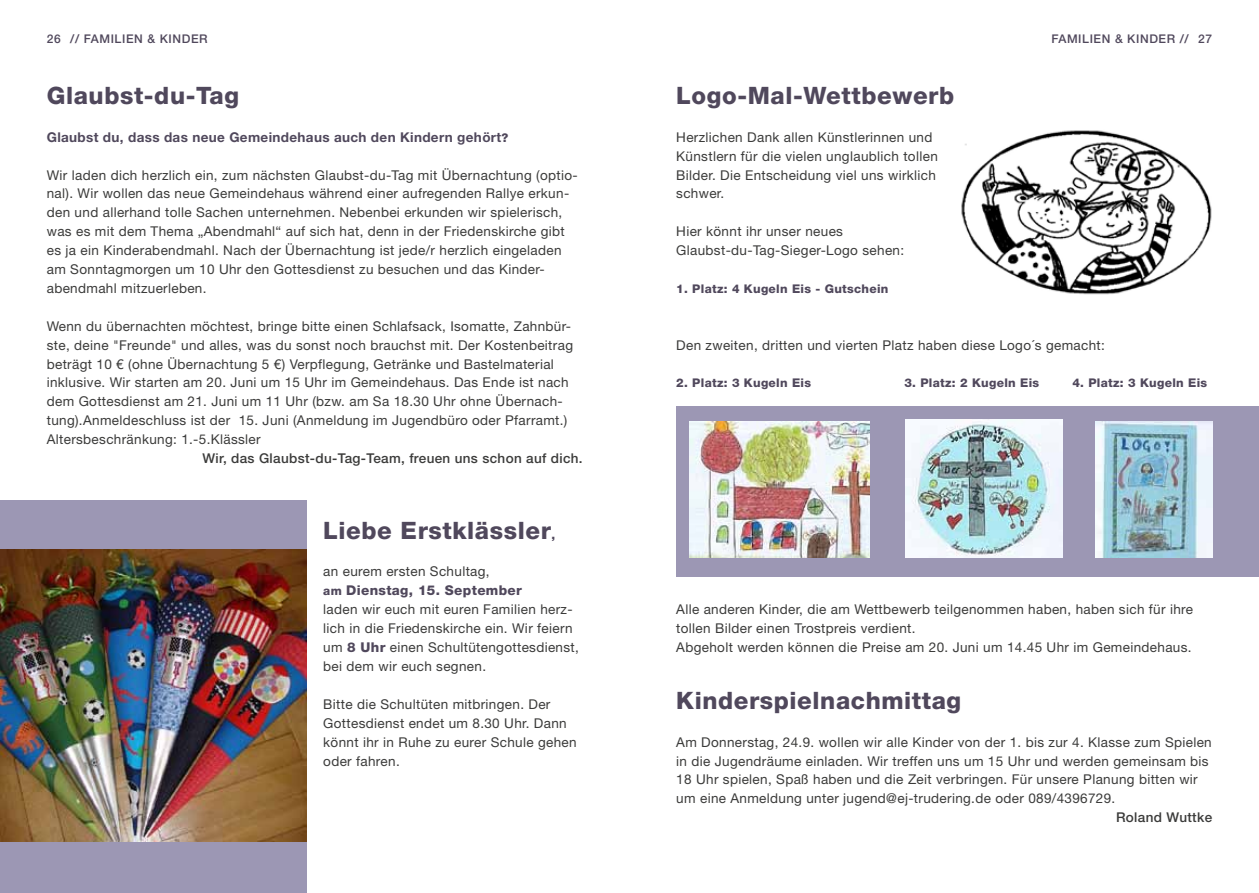
<style>
.page{position:relative;width:1259px;height:893px;background:#fff}
.page>*{position:absolute;margin:0;border:0;box-sizing:border-box;transform-origin:0 0}
.t1{font:800 24px "Helvetica Neue LT Std";letter-spacing:.025em;color:#50485c}
.t2{font:13.5px/18.9px "Helvetica Neue LT Std";letter-spacing:.025em;color:#3b3b3a}
.t3{font:500 13.5px "Helvetica Neue LT Std";letter-spacing:.025em;color:#3b3b3a}
.t4{font:700 13.5px "Helvetica Neue LT Std";letter-spacing:.025em;color:#50485c}
.t5{font:800 12px "Helvetica Neue LT Std";letter-spacing:.025em;color:#50485c}
.t6{font:500 12px "Helvetica Neue LT Std";letter-spacing:.05em;color:#50485c}
.s1{font-weight:800;font-size:12px}
.s2{font-size:12px}
.s3{font-weight:800;font-size:12px;color:#50485c}
.s4{font-weight:800;color:#50485c}
</style>
<div class="page">
<div style="left:0;top:501px;width:306px;height:392px;background:#9c97b4"></div>
<div style="left:676px;top:406px;width:583px;height:170px;background:#9c97b4"></div>
<img style="left:961px;top:130px;width:251px;height:165px">
<img style="left:905px;top:419px;width:157px;height:138px">
<img style="left:1095px;top:422px;width:117px;height:136px">
<img style="left:689px;top:422px;width:180px;height:136px">
<img style="left:0;top:550px;width:306px;height:291px">
<p class="t6" style="left:70px;top:31px;width:139px">// FAMILIEN &amp; KINDER</p>
<p class="t6" style="left:1051px;top:31px;width:139px">FAMILIEN &amp; KINDER //</p>
<p class="t6" style="left:47px;top:31px;width:15px">26</p>
<p class="t6" style="left:1198px;top:31px;width:15px">27</p>
<h1 class="t1" style="left:47px;top:81px;width:194px">Glaubst-du-Tag</h1>
<p class="t4" style="left:47px;top:129px;width:463px">Glaubst du, dass das neue Gemeindehaus auch den Kindern gehört<span class="s1">?</span></p>
<p class="t2" style="left:47px;top:165px;width:532px">Wir laden dich herzlich ein, zum nächsten Glaubst-du-Tag mit Übernachtung (optio&shy;nal). Wir wollen das neue Gemeindehaus während einer aufregenden Rallye erkun&shy;den und allerhand tolle Sachen unternehmen. Nebenbei erkunden wir spielerisch, was es mit dem Thema „Abendmahl“ auf sich hat, denn in der Friedenskirche gibt es ja ein Kinderabendmahl. Nach der Übernachtung ist jede/r herzlich eingeladen am Sonntagmorgen um 10 Uhr den Gottesdienst zu besuchen und das Kinder&shy;abendmahl mitzuerleben.</p>
<p class="t2" style="left:47px;top:316px;width:528px">Wenn du übernachten möchtest, bringe bitte einen Schlafsack, Isomatte, Zahnbür&shy;ste, deine "Freunde" und alles, was du sonst noch brauchst mit. Der Kostenbeitrag beträgt 10 € (ohne Übernachtung 5 €) Verpflegung, Getränke und Bastelmaterial inklusive. Wir starten am 20. Juni um 15 Uhr im Gemeindehaus. Das Ende ist nach dem Gottesdienst am 21. Juni um 11 Uhr (bzw. am Sa 18.30 Uhr ohne Übernach&shy;tung).Anmeldeschluss ist der 15. Juni (Anmeldung im Jugendbüro oder Pfarramt.)<br>Altersbeschränkung: 1.-5.Klässler</p>
<p class="t3" style="left:202px;top:450px;width:382px">Wir, das Glaubst-du-Tag-Team, freuen uns schon auf dich.</p>
<h1 class="t1" style="left:323px;top:516px;width:233px">Liebe Erstklässler<span class="s2">,</span></h1>
<p class="t2" style="left:323px;top:562px;width:257px">an eurem ersten Schultag,<br><span class="s3">am</span> <span class="s4">Dienstag, 15. September<br></span>laden wir euch mit euren Familien herz&shy;lich in die Friedenskirche ein. Wir feiern um <span class="s4">8 Uhr</span> einen Schultütengottesdienst, bei dem wir euch segnen.</p>
<p class="t2" style="left:323px;top:694px;width:255px">Bitte die Schultüten mitbringen. Der<br>Gottesdienst endet um 8.30 Uhr. Dann könnt ihr in Ruhe zu eurer Schule gehen oder fahren.</p>
<h1 class="t1" style="left:676px;top:81px;width:279px">Logo-Mal-Wettbewerb</h1>
<p class="t2" style="left:676px;top:127px;width:263px">Herzlichen Dank allen Künstlerinnen und Künstlern für die vielen unglaublich tollen Bilder. Die Entscheidung viel uns wirklich schwer.</p>
<p class="t2" style="left:676px;top:222px;width:229px">Hier könnt ihr unser neues<br>Glaubst-du-Tag-Sieger-Logo sehen:</p>
<p class="t5" style="left:676px;top:282px;width:214px">1. Platz: 4 Kugeln Eis - Gutschein</p>
<p class="t2" style="left:676px;top:335px;width:430px">Den zweiten, dritten und vierten Platz haben diese Logo´s gemacht:</p>
<p class="t5" style="left:676px;top:376px;width:136px">2. Platz: 3 Kugeln Eis</p>
<p class="t5" style="left:904px;top:376px;width:136px">3. Platz: 2 Kugeln Eis</p>
<p class="t5" style="left:1072px;top:376px;width:136px">4. Platz: 3 Kugeln Eis</p>
<p class="t2" style="left:676px;top:600px;width:518px">Alle anderen Kinder, die am Wettbewerb teilgenommen haben, haben sich für ihre tollen Bilder einen Trostpreis verdient.<br>Abgeholt werden können die Preise am 20. Juni um 14.45 Uhr im Gemeindehaus.</p>
<h1 class="t1" style="left:676px;top:686px;width:286px">Kinderspielnachmittag</h1>
<p class="t2" style="left:676px;top:732px;width:537px">Am Donnerstag, 24.9. wollen wir alle Kinder von der 1. bis zur 4. Klasse zum Spielen in die Jugendräume einladen. Wir treffen uns um 15 Uhr und werden gemeinsam bis 18 Uhr spielen, Spaß haben und die Zeit verbringen. Für unsere Planung bitten wir um eine Anmeldung unter jugend@ej-trudering.de oder 089/4396729.</p>
<p class="t3" style="left:1116px;top:809px;width:98px">Roland Wuttke</p>
</div>
